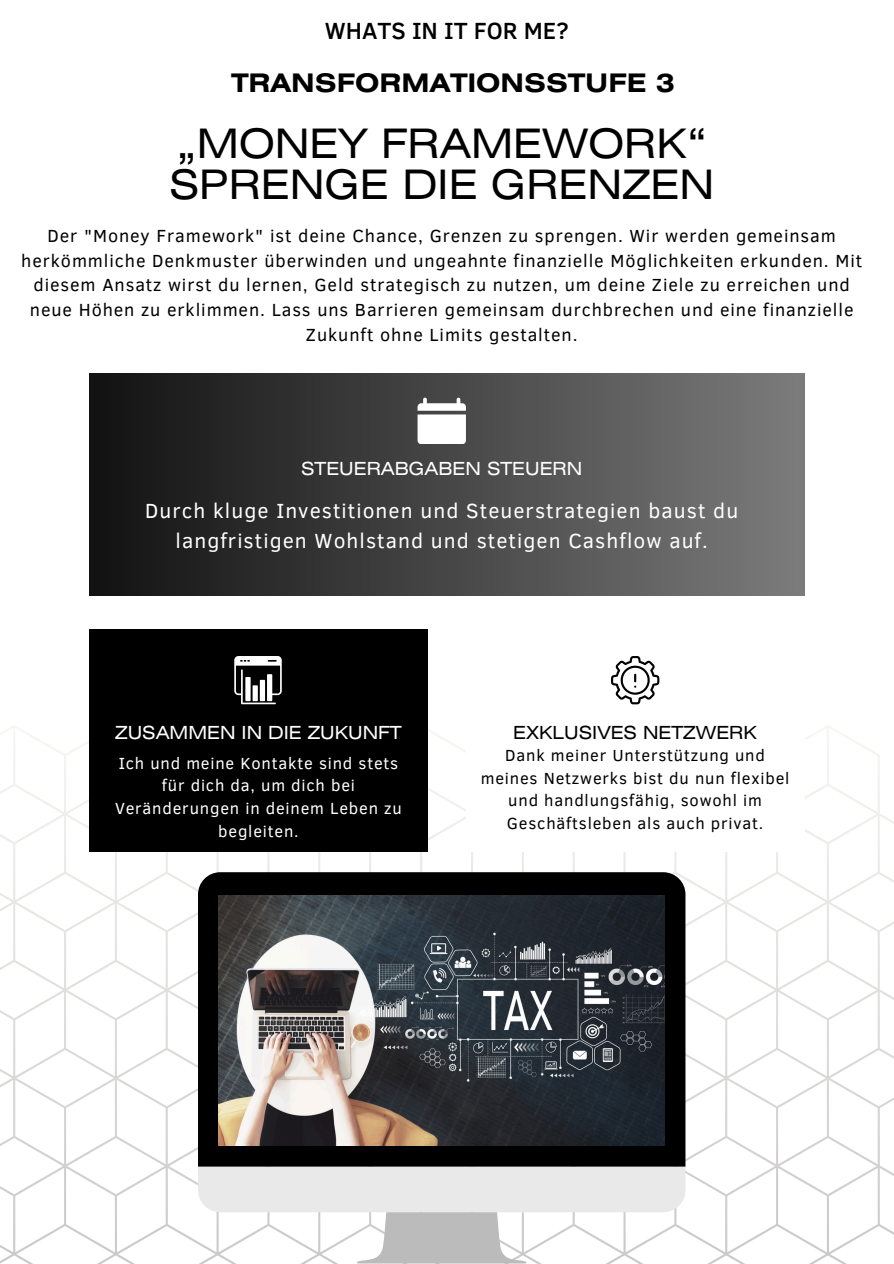
<style>
.page{position:relative;width:894px;height:1264px;background:#fff}
.page>*{position:absolute;margin:0;border:0;box-sizing:border-box;transform-origin:0 0}
.t1{font:40.5px/40.5px "Helios Ext";color:#000}
.t2{font:700 25.5px "Helios Ext";color:#000}
.t3{font:500 24px "Clear Sans";color:#000}
.t4{font:21px/29.2px "Clear Sans";letter-spacing:.05em;color:#fff;text-align:center}
.t5{font:18px/24.8px "Clear Sans";letter-spacing:.05em;color:#000;text-align:center}
.t6{font:18px "Helios Ext";color:#fff}
.t7{font:18px "Helios Ext";color:#000}
.t8{font:16.5px/22.5px "Clear Sans";letter-spacing:.05em;color:#000;text-align:center}
.t9{font:16.5px/22.5px "Clear Sans";letter-spacing:.05em;color:#fff;text-align:center}
</style>
<div class="page">
<svg style="left:0;top:725px;width:369px;height:538px"></svg>
<svg style="left:369px;top:724px;width:524px;height:539px"></svg>
<div style="left:89px;top:629px;width:338px;height:222px;background:#000"></div>
<div style="left:89px;top:373px;width:715px;height:222px;background:linear-gradient(to right,#111,#7c7c7c)"></div>
<div style="left:466px;top:629px;width:338px;height:222px;background:#fff"></div>
<svg style="left:417px;top:397px;width:49px;height:47px"></svg>
<svg style="left:234px;top:656px;width:47px;height:48px"></svg>
<svg style="left:611px;top:656px;width:48px;height:48px"></svg>
<div style="left:198px;top:872px;width:487px;height:294px;background:#000"></div>
<svg style="left:198px;top:1166px;width:487px;height:97px"></svg>
<img style="left:218px;top:895px;width:446px;height:250px">
<h2 class="t3" style="left:325px;top:13px;width:245px">WHATS IN IT FOR ME?</h2>
<p class="t2" style="left:231px;top:74px;width:444px">TRANSFORMATIONSSTUFE 3</p>
<h1 class="t1" style="left:169px;top:127px;width:546px">„MONEY FRAMEWORK“<br>SPRENGE DIE GRENZEN</h1>
<p class="t5" style="left:21px;top:222px;width:842px">Der "Money Framework" ist deine Chance, Grenzen zu sprengen. Wir werden gemeinsam herkömmliche Denkmuster überwinden und ungeahnte finanzielle Möglichkeiten erkunden. Mit diesem Ansatz wirst du lernen, Geld strategisch zu nutzen, um deine Ziele zu erreichen und neue Höhen zu erklimmen. Lass uns Barrieren gemeinsam durchbrechen und eine finanzielle Zukunft ohne Limits gestalten.</p>
<p class="t6" style="left:301px;top:462px;width:283px">STEUERABGABEN STEUERN</p>
<h4 class="t4" style="left:145px;top:495px;width:594px">Durch kluge Investitionen und Steuerstrategien baust du langfristigen Wohlstand und stetigen Cashflow auf.</h4>
<h4 class="t6" style="left:115px;top:725px;width:288px">ZUSAMMEN IN DIE ZUKUNFT</h4>
<p class="t7" style="left:513px;top:725px;width:245px">EXKLUSIVES NETZWERK</p>
<p class="t9" style="left:115px;top:751px;width:288px">Ich und meine Kontakte sind stets für dich da, um dich bei<br>Veränderungen in deinem Leben zu begleiten.</p>
<h3 class="t8" style="left:480px;top:743px;width:310px">Dank meiner Unterstützung und meines Netzwerks bist du nun flexibel und handlungsfähig, sowohl im Geschäftsleben als auch privat.</h3>
</div>
